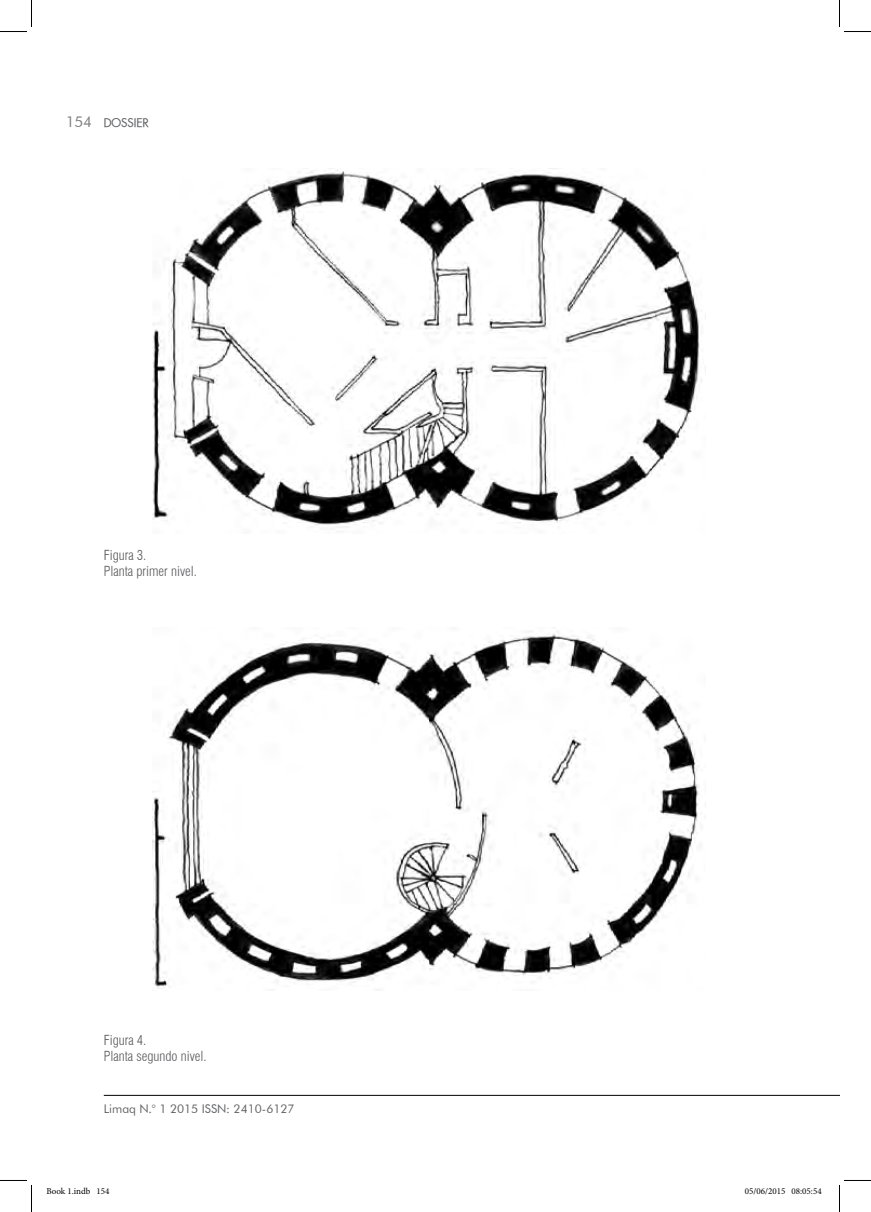
<style>
.page{position:relative;width:871px;height:1212px;background:#fff}
.page>*{position:absolute;margin:0;border:0;box-sizing:border-box;transform-origin:0 0}
.t1{font:15px "Futura BT";color:#000}
.t2{font:300 condensed 13.5px/16.2px "Swiss 721 BT";color:#58595b}
.t3{font:12px "Futura BT";color:#636466}
.t4{font:12px "Fusi Normal";color:#636466}
.t5{font:9px "Minion Pro";color:#000}
</style>
<div class="page">
<hr style="left:104px;top:1094px;width:735px;height:1px;background:#000">
<img style="left:152px;top:168px;width:550px;height:360px">
<img style="left:152px;top:627px;width:547px;height:362px">
<svg style="left:0;top:0;width:32px;height:32px"></svg>
<svg style="left:0;top:1180px;width:32px;height:31px"></svg>
<svg style="left:839px;top:0;width:32px;height:32px"></svg>
<svg style="left:839px;top:1180px;width:32px;height:31px"></svg>
<p class="t1" style="left:66px;top:113px;width:28px">154</p>
<p class="t4" style="left:104px;top:115px;width:46px">DOSSIER</p>
<p class="t2" style="left:104px;top:547px;width:95px">Figura 3.<br>Planta primer nivel.</p>
<p class="t2" style="left:104px;top:1031px;width:104px">Figura 4.<br>Planta segundo nivel.</p>
<p class="t3" style="left:104px;top:1100px;width:192px">Limaq N.° 1 2015 ISSN: 2410-6127</p>
<p class="t5" style="left:46px;top:1184px;width:65px">Book 1.indb 154</p>
<p class="t5" style="left:745px;top:1184px;width:78px">05/06/2015 08:05:54</p>
</div>
